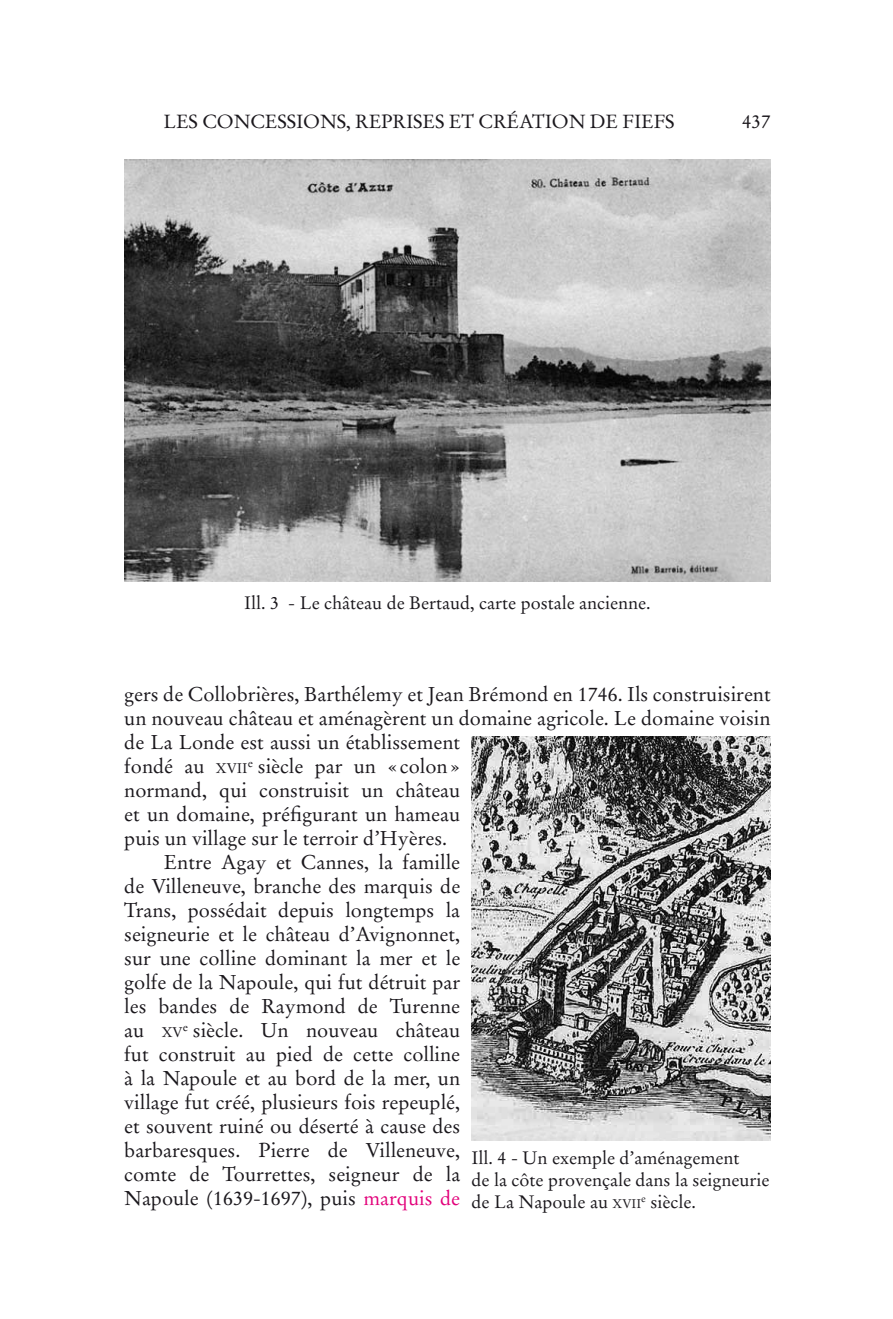
<style>
.page{position:relative;width:893px;height:1319px;background:#fff}
.page>*{position:absolute;margin:0;border:0;box-sizing:border-box;transform-origin:0 0}
.t1{font:20px "Stempel Garamond";color:#1a171c}
.t2{font:19px "Stempel Garamond";letter-spacing:-.01em;color:#1a171c}
.t3{font:18px/22px "Stempel Garamond";color:#1a171c}
.s1{font-size:14px}
.s2{color:#e2007a}
.s3{font-size:12.6px}
</style>
<div class="page">
<img style="left:471px;top:737px;width:300px;height:403px">
<img style="left:124px;top:160px;width:647px;height:422px">
<p class="t2" style="left:164px;top:110px;width:513px">LES CONCESSIONS, REPRISES ET CRÉATION DE FIEFS</p>
<p class="t2" style="left:742px;top:110px;width:30px">437</p>
<p class="t3" style="left:244px;top:591px;width:408px">Ill. 3 - Le château de Bertaud, carte postale ancienne.</p>
<p class="t1" style="left:124px;top:682px;width:648px">gers de Collobrières, Barthélemy et Jean Brémond en 1746. Ils construisirent</p>
<p class="t1" style="left:124px;top:706px;width:648px">un nouveau château et aménagèrent un domaine agricole. Le domaine voisin</p>
<p class="t1" style="left:124px;top:730px;width:337px">de La Londe est aussi un établissement</p>
<p class="t1" style="left:124px;top:754px;width:337px">fondé au <span class="s1">XVII</span><sup>e</sup> siècle par un « colon »</p>
<p class="t1" style="left:124px;top:778px;width:337px">normand, qui construisit un château</p>
<p class="t1" style="left:124px;top:802px;width:337px">et un domaine, préfigurant un hameau</p>
<p class="t1" style="left:124px;top:826px;width:324px">puis un village sur le terroir d’Hyères.</p>
<p class="t1" style="left:164px;top:850px;width:298px">Entre Agay et Cannes, la famille</p>
<p class="t1" style="left:124px;top:874px;width:337px">de Villeneuve, branche des marquis de</p>
<p class="t1" style="left:124px;top:898px;width:337px">Trans, possédait depuis longtemps la</p>
<p class="t1" style="left:124px;top:922px;width:337px">seigneurie et le château d’Avignonnet,</p>
<p class="t1" style="left:124px;top:946px;width:337px">sur une colline dominant la mer et le</p>
<p class="t1" style="left:124px;top:970px;width:337px">golfe de la Napoule, qui fut détruit par</p>
<p class="t1" style="left:124px;top:994px;width:337px">les bandes de Raymond de Turenne</p>
<p class="t1" style="left:124px;top:1018px;width:337px">au <span class="s1">XV</span><sup>e</sup> siècle. Un nouveau château</p>
<p class="t1" style="left:124px;top:1042px;width:337px">fut construit au pied de cette colline</p>
<p class="t1" style="left:124px;top:1066px;width:337px">à la Napoule et au bord de la mer, un</p>
<p class="t1" style="left:124px;top:1090px;width:337px">village fut créé, plusieurs fois repeuplé,</p>
<p class="t1" style="left:124px;top:1114px;width:337px">et souvent ruiné ou déserté à cause des</p>
<p class="t1" style="left:124px;top:1138px;width:337px">barbaresques. Pierre de Villeneuve,</p>
<p class="t1" style="left:124px;top:1162px;width:337px">comte de Tourrettes, seigneur de la</p>
<p class="t1" style="left:124px;top:1186px;width:337px">Napoule (1639-1697), puis <span class="s2">marquis de</span></p>
<p class="t3" style="left:471px;top:1147px;width:299px">Ill. 4 - Un exemple d’aménagement<br>de la côte provençale dans la seigneurie de La Napoule au <span class="s3">XVII</span><sup>e</sup> siècle.</p>
</div>
